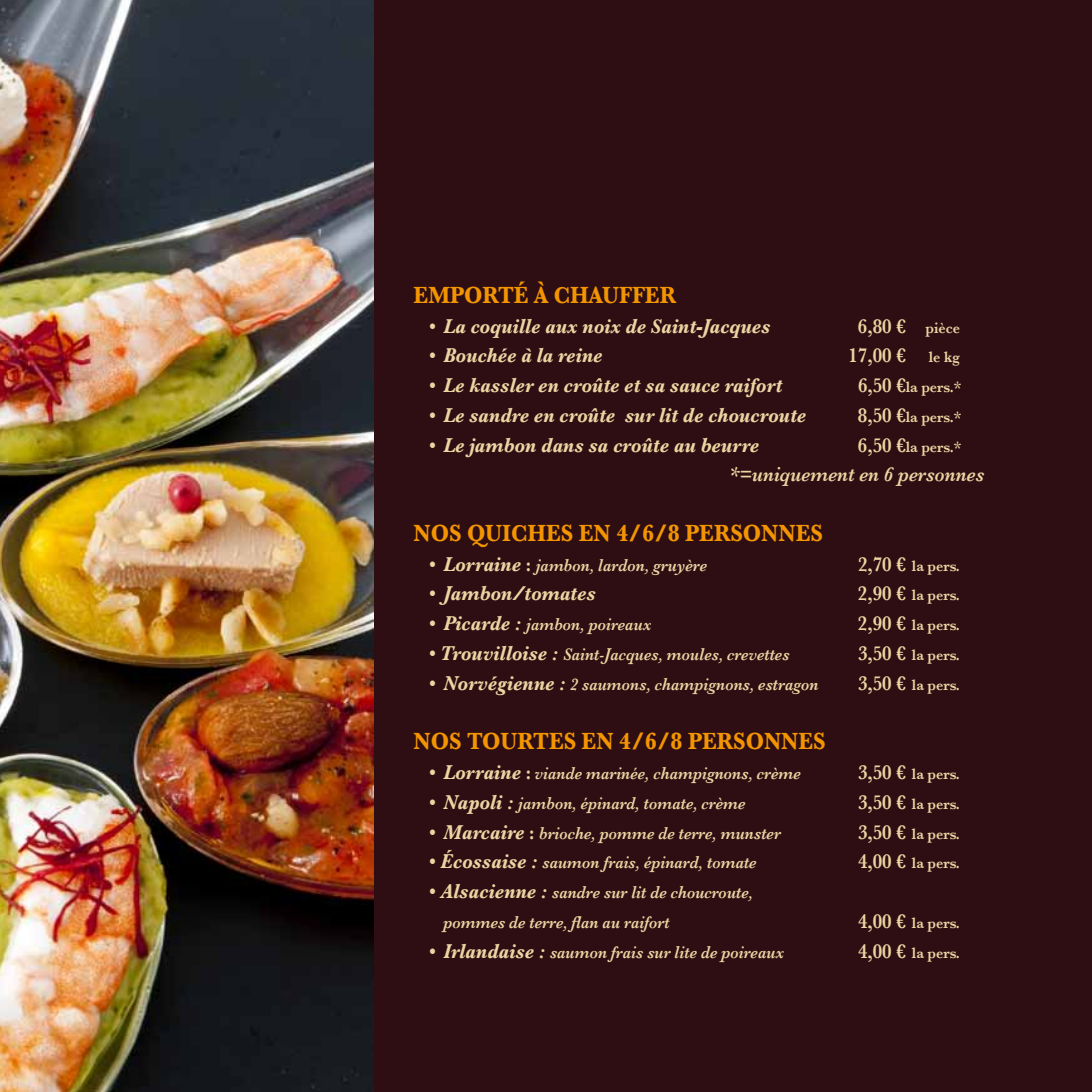
<style>
.page{position:relative;width:1092px;height:1092px;background:#fff}
.page>*{position:absolute;margin:0;border:0;box-sizing:border-box;transform-origin:0 0}
.t1{font:700 24.5px "Baskerville";color:#f29500;scale:.9 1}
.t2{font:italic 700 21px "Baskerville";color:#ebd5a2;scale:.9 1}
.t3{font:italic 600 21px "Baskerville";color:#ebd5a2;scale:.9 1}
.t4{font:600 21px "Baskerville";color:#ebd5a2;scale:.9 1}
.t5{font:italic 600 17.5px/29.8px "Baskerville";color:#ebd5a2;scale:.9 1}
.t6{font:600 15.75px "Baskerville";color:#ebd5a2;scale:.9 1}
.s1{font-weight:600;font-style:normal}
.s2{font-size:15.75px}
.s3{font-size:21px}
.s4{font-style:normal;font-size:21px}
.s5{font-weight:700;font-size:21px}
</style>
<div class="page">
<div style="left:0;top:0;width:1091px;height:1091px;background:#2f0e13"></div>
<img style="left:0;top:0;width:373px;height:1091px">
<h1 class="t1" style="left:413px;top:280px;width:293px">EMPORTÉ À CHAUFFER</h1>
<p class="t2" style="left:429px;top:313px;width:380px"><span class="s1">•</span> La coquille aux noix de Saint-Jacques</p>
<p class="t4" style="left:857px;top:313px;width:115px">6,80 € <span class="s2">pièce</span></p>
<p class="t2" style="left:429px;top:343px;width:194px"><span class="s1">•</span> Bouchée à la reine</p>
<p class="t4" style="left:848px;top:343px;width:125px">17,00 € <span class="s2">le kg</span></p>
<p class="t2" style="left:429px;top:373px;width:393px"><span class="s1">•</span> Le kassler en croûte et sa sauce raifort</p>
<p class="t6" style="left:857px;top:377px;width:116px"><span class="s3">6,50 €</span>la pers.*</p>
<p class="t2" style="left:429px;top:402px;width:420px"><span class="s1">•</span> Le sandre en croûte sur lit de choucroute</p>
<p class="t6" style="left:857px;top:407px;width:116px"><span class="s3">8,50 €</span>la pers.*</p>
<p class="t2" style="left:429px;top:432px;width:368px"><span class="s1">•</span> Le jambon dans sa croûte au beurre</p>
<p class="t6" style="left:857px;top:437px;width:116px"><span class="s3">6,50 €</span>la pers.*</p>
<p class="t3" style="left:729px;top:462px;width:285px">*=uniquement en 6 personnes</p>
<h1 class="t1" style="left:413px;top:518px;width:456px">NOS QUICHES EN 4/6/8 PERSONNES</h1>
<p class="t5" style="left:429px;top:550px;width:310px"><span class="s4">•</span> <span class="s5">Lorraine</span> <span class="s4">:</span> jambon, lardon, gruyère</p>
<p class="t6" style="left:857px;top:556px;width:115px"><span class="s3">2,70 €</span> la pers.</p>
<p class="t2" style="left:429px;top:581px;width:186px"><span class="s1">•</span> Jambon/tomates</p>
<p class="t6" style="left:857px;top:586px;width:115px"><span class="s3">2,90 €</span> la pers.</p>
<p class="t5" style="left:429px;top:609px;width:248px"><span class="s4">•</span> <span class="s5">Picarde :</span> jambon, poireaux</p>
<p class="t6" style="left:857px;top:615px;width:115px"><span class="s3">2,90 €</span> la pers.</p>
<p class="t5" style="left:429px;top:639px;width:401px"><span class="s4">•</span> <span class="s5">Trouvilloise :</span> Saint-Jacques, moules, crevettes</p>
<p class="t6" style="left:857px;top:645px;width:115px"><span class="s3">3,50 €</span> la pers.</p>
<p class="t5" style="left:429px;top:669px;width:434px"><span class="s4">•</span> <span class="s5">Norvégienne :</span> 2 saumons, champignons, estragon</p>
<p class="t6" style="left:857px;top:675px;width:115px"><span class="s3">3,50 €</span> la pers.</p>
<h1 class="t1" style="left:413px;top:726px;width:459px">NOS TOURTES EN 4/6/8 PERSONNES</h1>
<p class="t5" style="left:429px;top:758px;width:414px"><span class="s4">•</span> <span class="s5">Lorraine</span> <span class="s4">:</span> viande marinée, champignons, crème</p>
<p class="t6" style="left:857px;top:764px;width:115px"><span class="s3">3,50 €</span> la pers.</p>
<p class="t5" style="left:429px;top:788px;width:352px"><span class="s4">•</span> <span class="s5">Napoli :</span> jambon, épinard, tomate, crème</p>
<p class="t6" style="left:857px;top:794px;width:115px"><span class="s3">3,50 €</span> la pers.</p>
<p class="t5" style="left:429px;top:817px;width:392px"><span class="s4">•</span> <span class="s5">Marcaire</span> <span class="s4">:</span> brioche, pomme de terre, munster</p>
<p class="t6" style="left:857px;top:824px;width:115px"><span class="s3">3,50 €</span> la pers.</p>
<p class="t5" style="left:429px;top:847px;width:365px"><span class="s4">•</span> <span class="s5">Écossaise :</span> saumon frais, épinard, tomate</p>
<p class="t6" style="left:857px;top:853px;width:115px"><span class="s3">4,00 €</span> la pers.</p>
<p class="t5" style="left:443px;top:877px;width:345px;text-indent:-14px"><span class="s4">•</span> <span class="s5">Alsacienne :</span> sandre sur lit de choucroute, pommes de terre, flan au raifort</p>
<p class="t6" style="left:857px;top:913px;width:115px"><span class="s3">4,00 €</span> la pers.</p>
<p class="t5" style="left:429px;top:936px;width:396px"><span class="s4">•</span> <span class="s5">Irlandaise :</span> saumon frais sur lite de poireaux</p>
<p class="t6" style="left:857px;top:943px;width:115px"><span class="s3">4,00 €</span> la pers.</p>
</div>
